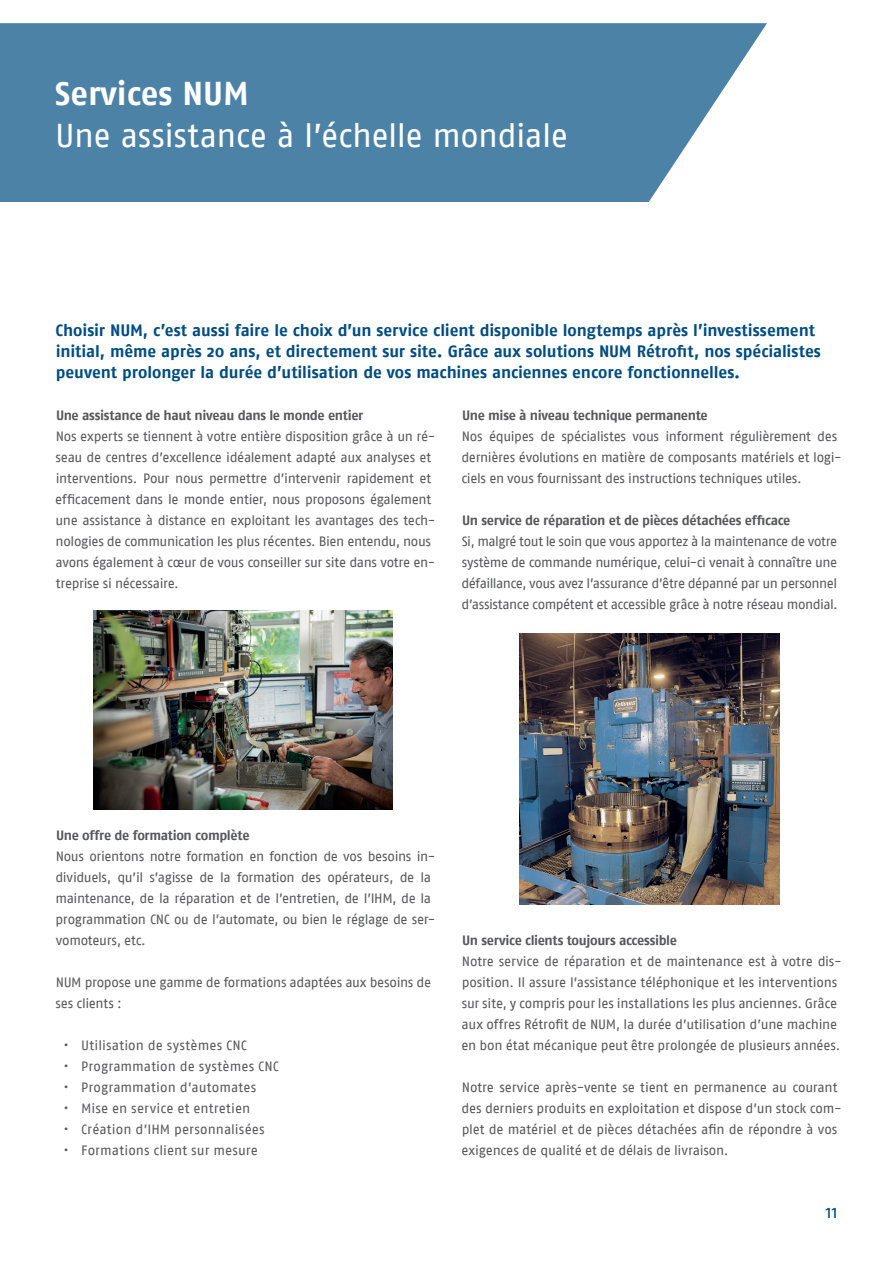
<style>
.page{position:relative;width:893px;height:1263px;background:#fff}
.page>*{position:absolute;margin:0;border:0;box-sizing:border-box;transform-origin:0 0}
.t1{font:33px "Fago No";letter-spacing:-.015em;color:#fff}
.t2{font:700 33px "Fago No";color:#fff}
.t3{font:18px "Fago No";color:#004c82}
.t4{font:700 16.5px/21px "Fago No";letter-spacing:-.005em;color:#004c82}
.t5{font:13.5px/21px "Fago No";letter-spacing:-.02em;color:#57585a}
.t6{font:700 13.5px "Fago No";letter-spacing:-.025em;color:#57585a}
.t7{font:13.5px "Fago No";letter-spacing:.01em;color:#57585a}
.t8{font:13.5px "Fago No";letter-spacing:.005em;color:#57585a}
</style>
<div class="page">
<svg style="left:1px;top:23px;width:766px;height:179px;background:#5a8bad"></svg>
<hr style="left:0;top:23px;width:1px;height:179px;background:#004c82">
<img style="left:94px;top:610px;width:299px;height:200px">
<img style="left:519px;top:634px;width:261px;height:270px">
<h1 class="t2" style="left:55px;top:74px;width:195px">Services NUM</h1>
<h1 class="t1" style="left:55px;top:117px;width:514px">Une assistance à l’échelle mondiale</h1>
<p class="t4" style="left:56px;top:320px;width:767px">Choisir NUM, c’est aussi faire le choix d’un service client disponible longtemps après l’investissement initial, même après 20 ans, et directement sur site. Grâce aux solutions NUM Rétrofit, nos spécialistes peuvent prolonger la durée d’utilisation de vos machines anciennes encore fonctionnelles.</p>
<p class="t6" style="left:56px;top:407px;width:309px">Une assistance de haut niveau dans le monde entier</p>
<p class="t5" style="left:55px;top:426px;width:382px">Nos experts se tiennent à votre entière disposition grâce à un ré&shy;seau de centres d’excellence idéalement adapté aux analyses et interventions. Pour nous permettre d’intervenir rapidement et efficacement dans le monde entier, nous proposons également une assistance à distance en exploitant les avantages des tech&shy;nologies de communication les plus récentes. Bien entendu, nous avons également à cœur de vous conseiller sur site dans votre en&shy;treprise si nécessaire.</p>
<p class="t6" style="left:462px;top:407px;width:247px">Une mise à niveau technique permanente</p>
<p class="t5" style="left:461px;top:426px;width:382px">Nos équipes de spécialistes vous informent régulièrement des dernières évolutions en matière de composants matériels et logi&shy;ciels en vous fournissant des instructions techniques utiles.</p>
<p class="t6" style="left:462px;top:513px;width:330px">Un service de réparation et de pièces détachées efficace</p>
<p class="t5" style="left:461px;top:531px;width:378px;text-align:justify">Si, malgré tout le soin que vous apportez à la maintenance de votre système de commande numérique, celui-ci venait à connaître une défaillance, vous avez l’assurance d’être dépanné par un personnel d’assistance compétent et accessible grâce à notre réseau mondial.</p>
<p class="t6" style="left:56px;top:827px;width:195px">Une offre de formation complète</p>
<p class="t5" style="left:55px;top:846px;width:382px">Nous orientons notre formation en fonction de vos besoins in&shy;dividuels, qu’il s’agisse de la formation des opérateurs, de la maintenance, de la réparation et de l’entretien, de l’IHM, de la programmation CNC ou de l’automate, ou bien le réglage de ser&shy;vomoteurs, etc.</p>
<p class="t5" style="left:56px;top:972px;width:377px">NUM propose une gamme de formations adaptées aux besoins de ses clients :</p>
<p class="t7" style="left:64px;top:1038px;width:185px">• Utilisation de systèmes CNC</p>
<p class="t7" style="left:64px;top:1059px;width:217px">• Programmation de systèmes CNC</p>
<p class="t7" style="left:64px;top:1080px;width:194px">• Programmation d’automates</p>
<p class="t7" style="left:64px;top:1101px;width:188px">• Mise en service et entretien</p>
<p class="t8" style="left:64px;top:1122px;width:203px">• Création d’IHM personnalisées</p>
<p class="t8" style="left:64px;top:1143px;width:196px">• Formations client sur mesure</p>
<p class="t6" style="left:462px;top:933px;width:216px">Un service clients toujours accessible</p>
<p class="t5" style="left:461px;top:951px;width:382px">Notre service de réparation et de maintenance est à votre dis&shy;position. Il assure l’assistance téléphonique et les interventions sur site, y compris pour les installations les plus anciennes. Grâce aux offres Rétrofit de NUM, la durée d’utilisation d’une machine en bon état mécanique peut être prolongée de plusieurs années.</p>
<p class="t5" style="left:461px;top:1077px;width:382px">Notre service après-vente se tient en permanence au courant des derniers produits en exploitation et dispose d’un stock com&shy;plet de matériel et de pièces détachées afin de répondre à vos exigences de qualité et de délais de livraison.</p>
<h2 class="t3" style="left:826px;top:1202px;width:13px">11</h2>
</div>
